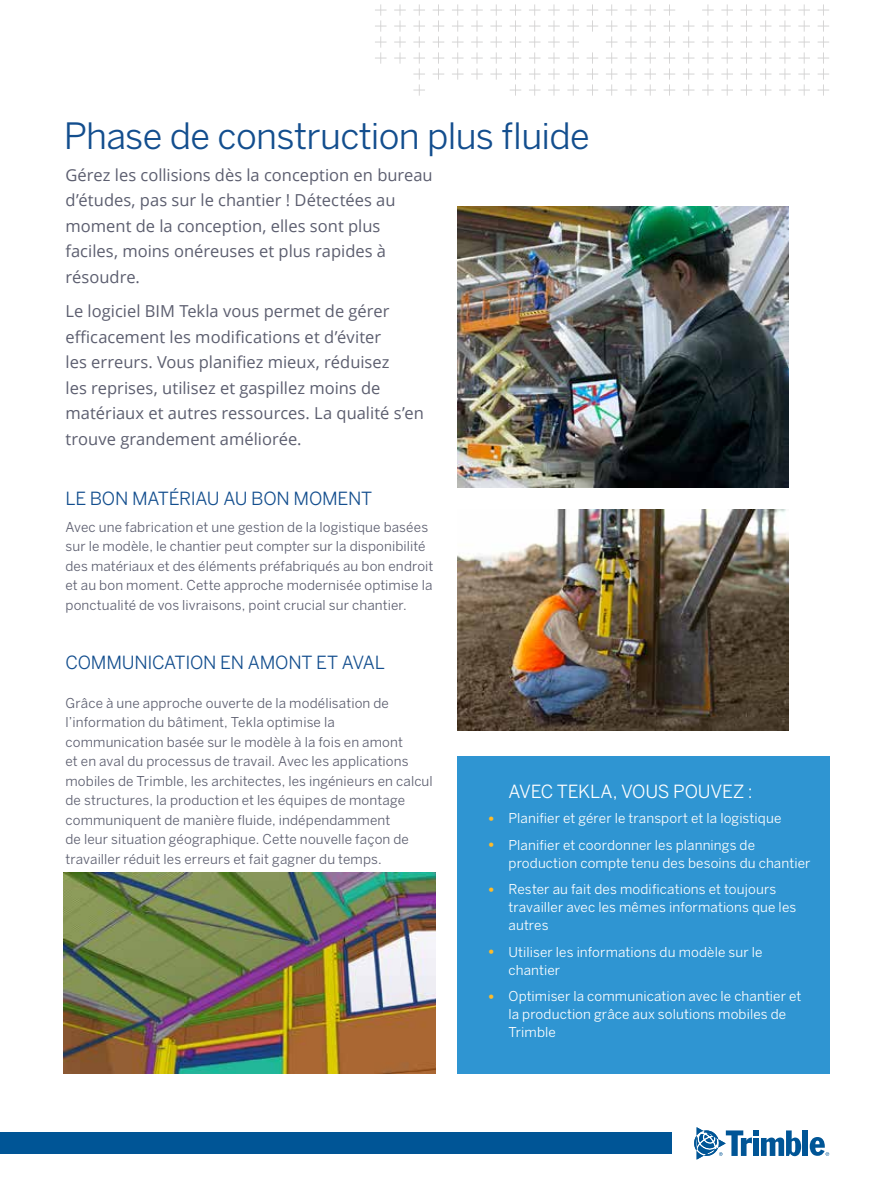
<style>
.page{position:relative;width:893px;height:1191px;background:#fff}
.page>*{position:absolute;margin:0;border:0;box-sizing:border-box;transform-origin:0 0}
.t1{font:36px "Benton Sans";letter-spacing:-.02em;color:#134e8e}
.t2{font:18px "Benton Sans";letter-spacing:-.015em;color:#134e8e}
.t3{font:18px "Benton Sans";letter-spacing:-.015em;color:#fff}
.t4{font:16.5px/25.5px "Open Sans";color:#5c5e6f}
.t5{font:13.5px/19.5px "Benton Sans";letter-spacing:.01em;color:#5c5e6f}
.t6{font:13.5px/18px "Benton Sans";letter-spacing:.01em;color:#fff}
.s1{font-size:18px;color:#fdbb2a}
</style>
<div class="page">
<div style="left:803px;top:1130px;width:5px;height:26px;background:#005596"></div>
<svg style="left:694px;top:1127px;width:107px;height:32px"></svg>
<svg style="left:810px;top:1137px;width:19px;height:18px"></svg>
<div style="left:0;top:1132px;width:671px;height:22px;background:#005596"></div>
<div style="left:457px;top:756px;width:372px;height:317px;background:#2f95d2"></div>
<img style="left:457px;top:510px;width:331px;height:220px">
<img style="left:457px;top:206px;width:331px;height:281px">
<img style="left:64px;top:872px;width:372px;height:201px">
<svg style="left:375px;top:4px;width:454px;height:92px"></svg>
<h1 class="t1" style="left:64px;top:114px;width:528px">Phase de construction plus fluide</h1>
<p class="t4" style="left:65px;top:162px;width:369px">Gérez les collisions dès la conception en bureau d’études, pas sur le chantier ! Détectées au moment de la conception, elles sont plus faciles, moins onéreuses et plus rapides à résoudre.</p>
<p class="t4" style="left:65px;top:298px;width:360px">Le logiciel BIM Tekla vous permet de gérer efficacement les modifications et d’éviter<br>les erreurs. Vous planifiez mieux, réduisez<br>les reprises, utilisez et gaspillez moins de matériaux et autres ressources. La qualité s’en trouve grandement améliorée.</p>
<h2 class="t2" style="left:65px;top:487px;width:308px">LE BON MATÉRIAU AU BON MOMENT</h2>
<p class="t5" style="left:65px;top:517px;width:370px">Avec une fabrication et une gestion de la logistique basées sur le modèle, le chantier peut compter sur la disponibilité des matériaux et des éléments préfabriqués au bon endroit et au bon moment. Cette approche modernisée optimise la ponctualité de vos livraisons, point crucial sur chantier.</p>
<h2 class="t2" style="left:65px;top:651px;width:321px">COMMUNICATION EN AMONT ET AVAL</h2>
<p class="t5" style="left:65px;top:693px;width:369px">Grâce à une approche ouverte de la modélisation de l’information du bâtiment, Tekla optimise la communication basée sur le modèle à la fois en amont<br>et en aval du processus de travail. Avec les applications mobiles de Trimble, les architectes, les ingénieurs en calcul de structures, la production et les équipes de montage communiquent de manière fluide, indépendamment<br>de leur situation géographique. Cette nouvelle façon de travailler réduit les erreurs et fait gagner du temps.</p>
<h2 class="t3" style="left:508px;top:780px;width:246px">AVEC TEKLA, VOUS POUVEZ :</h2>
<p class="t6" style="left:487px;top:809px;width:296px"><span class="s1">•</span> Planifier et gérer le transport et la logistique</p>
<p class="t6" style="left:508px;top:835px;width:304px;text-indent:-21px"><span class="s1">•</span> Planifier et coordonner les plannings de production compte tenu des besoins du chantier</p>
<p class="t6" style="left:508px;top:880px;width:289px;text-indent:-21px"><span class="s1">•</span> Rester au fait des modifications et toujours travailler avec les mêmes informations que les autres</p>
<p class="t6" style="left:508px;top:942px;width:255px;text-indent:-21px"><span class="s1">•</span> Utiliser les informations du modèle sur le chantier</p>
<p class="t6" style="left:508px;top:987px;width:294px;text-indent:-21px"><span class="s1">•</span> Optimiser la communication avec le chantier et la production grâce aux solutions mobiles de<br>Trimble</p>
</div>
